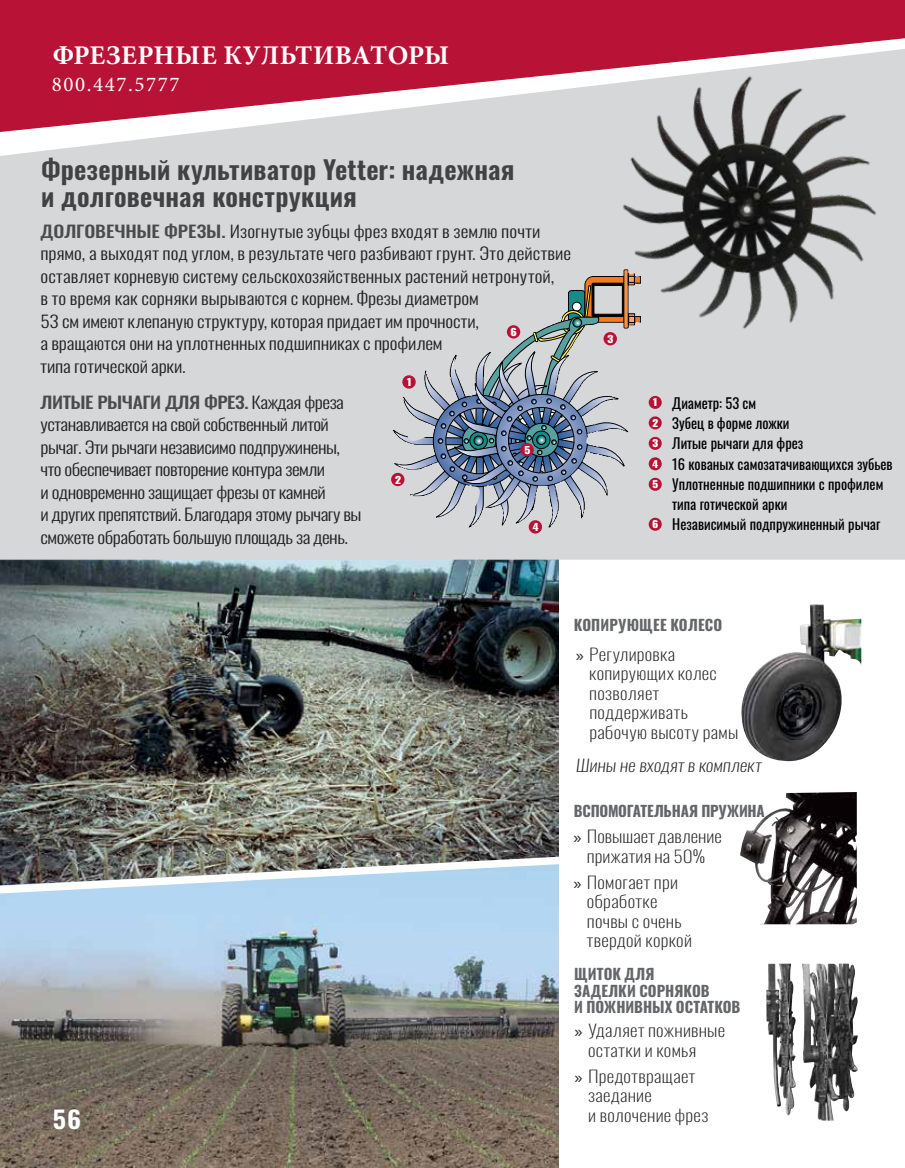
<style>
.page{position:relative;width:905px;height:1168px;background:#fff}
.page>*{position:absolute;margin:0;border:0;box-sizing:border-box;transform-origin:0 0}
.t1{font:700 27px "Minion Pro";letter-spacing:.01em;color:#fff}
.t2{font:600 25.5px/27px "Oswald";letter-spacing:.005em;color:#424244;scale:1.05 1}
.t3{font:600 24px "Oswald";color:#fff;scale:1.1 1}
.t4{font:21px "Minion Pro";letter-spacing:.075em;color:#fff}
.t5{font:300 16.5px/22.5px "Oswald";letter-spacing:-.01em;color:#222223;scale:1.18 1}
.t6{font:200 16.5px/19.5px "Oswald";letter-spacing:.015em;color:#222223;scale:1.18 1}
.t7{font:italic 200 16.5px "Oswald";letter-spacing:.005em;color:#222223;scale:1.18 1}
.t8{font:700 15px/16.5px "Oswald";color:#656669}
.t9{font:14.4px/20.2px "Oswald";color:#000}
.t10{font:800 9.9px "Oswald";color:#fff;scale:1.18 1}
.t11{font:800 9.6px/20.4px "Oswald";color:#fff;text-align:justify;scale:1.18 1}
.s1{font-weight:500;color:#4b4b4d}
.s2{font-family:"Myriad Pro";font-weight:400}
</style>
<div class="page">
<img style="left:0;top:898px;width:558px;height:270px">
<img style="left:0;top:560px;width:558px;height:292px">
<div style="left:0;top:158px;width:904px;height:402px;background:#d5d7d8"></div>
<div style="left:648px;top:396px;width:13px;height:13px;background:#b81237;border-radius:50%"></div>
<div style="left:648px;top:416px;width:13px;height:13px;background:#b81237;border-radius:50%"></div>
<div style="left:648px;top:437px;width:13px;height:13px;background:#b81237;border-radius:50%"></div>
<div style="left:648px;top:457px;width:13px;height:13px;background:#b81237;border-radius:50%"></div>
<div style="left:648px;top:478px;width:13px;height:13px;background:#b81237;border-radius:50%"></div>
<div style="left:648px;top:518px;width:13px;height:13px;background:#b81237;border-radius:50%"></div>
<div style="left:528px;top:520px;width:14px;height:13px;background:#b81237;border-radius:50%"></div>
<svg style="left:393px;top:269px;width:231px;height:254px"></svg>
<div style="left:402px;top:375px;width:13px;height:14px;background:#b81237;border-radius:50%"></div>
<div style="left:391px;top:473px;width:13px;height:13px;background:#b81237;border-radius:50%"></div>
<div style="left:520px;top:443px;width:13px;height:13px;background:#b81237;border-radius:50%"></div>
<div style="left:507px;top:325px;width:13px;height:14px;background:#b81237;border-radius:50%"></div>
<img style="left:741px;top:604px;width:120px;height:158px">
<img style="left:766px;top:963px;width:92px;height:158px">
<img style="left:740px;top:792px;width:116px;height:132px">
<svg style="left:0;top:852px;width:559px;height:46px"></svg>
<div style="left:34px;top:1089px;width:66px;height:60px;background:#6b625d;opacity:.68"></div>
<svg style="left:0;top:133px;width:904px;height:25px;fill:#d5d7d8"></svg>
<svg style="left:0;top:0;width:904px;height:133px;fill:#b81237"></svg>
<img style="left:604px;top:55px;width:289px;height:298px">
<h1 class="t1" style="left:53px;top:36px;width:398px">ФРЕЗЕРНЫЕ КУЛЬТИВАТОРЫ</h1>
<p class="t4" style="left:52px;top:70px;width:129px">800.447.5777</p>
<h2 class="t2" style="left:41px;top:157px;width:452px">Фрезерный культиватор Yetter: надежная и долговечная конструкция</h2>
<p class="t5" style="left:40px;top:218px;width:451px"><span class="s1">ДОЛГОВЕЧНЫЕ ФРЕЗЫ.</span> Изогнутые зубцы фрез входят в землю почти прямо, а выходят под углом, в результате чего разбивают грунт. Это действие оставляет корневую систему сельскохозяйственных растений нетронутой,<br>в то время как сорняки вырываются с корнем. Фрезы диаметром<br>53 см имеют клепаную структуру, которая придает им прочности,<br>а вращаются они на уплотненных подшипниках с профилем<br>типа готической арки.</p>
<p class="t5" style="left:40px;top:389px;width:273px"><span class="s1">ЛИТЫЕ РЫЧАГИ ДЛЯ ФРЕЗ.</span> Каждая фреза устанавливается на свой собственный литой рычаг. Эти рычаги независимо подпружинены, что обеспечивает повторение контура земли<br>и одновременно защищает фрезы от камней<br>и других препятствий. Благодаря этому рычагу вы сможете обработать большую площадь за день.</p>
<p class="t10" style="left:510px;top:325px;width:7px">6</p>
<p class="t10" style="left:607px;top:332px;width:7px">3</p>
<p class="t10" style="left:406px;top:375px;width:7px">1</p>
<p class="t11" style="left:652px;top:393px;width:7px">1<br>2<br>3<br>4<br>5</p>
<p class="t10" style="left:524px;top:443px;width:7px">5</p>
<p class="t10" style="left:395px;top:472px;width:7px">2</p>
<p class="t10" style="left:532px;top:520px;width:7px">4</p>
<p class="t11" style="left:652px;top:514px;width:7px">6</p>
<p class="t9" style="left:672px;top:391px;width:222px">Диаметр: 53 см<br>Зубец в форме ложки<br>Литые рычаги для фрез<br>16 кованых самозатачивающихся зубьев<br>Уплотненные подшипники с профилем типа готической арки<br>Независимый подпружиненный рычаг</p>
<p class="t8" style="left:573px;top:617px;width:150px">КОПИРУЮЩЕЕ КОЛЕСО</p>
<p class="t6" style="left:589px;top:642px;width:128px;text-indent:-13px"><span class="s2">»</span> Регулировка копирующих колес позволяет поддерживать рабочую высоту рамы</p>
<p class="t7" style="left:576px;top:753px;width:159px">Шины не входят в комплект</p>
<p class="t8" style="left:573px;top:803px;width:192px">ВСПОМОГАТЕЛЬНАЯ ПРУЖИНА</p>
<p class="t6" style="left:573px;top:825px;width:127px;text-align:center"><span class="s2">»</span> Повышает давление прижатия на 50%</p>
<p class="t6" style="left:587px;top:870px;width:90px;text-indent:-13px"><span class="s2">»</span> Помогает при обработке почвы с очень твердой коркой</p>
<h3 class="t3" style="left:53px;top:1106px;width:27px">56</h3>
<p class="t8" style="left:574px;top:967px;width:168px">ЩИТОК ДЛЯ<br>ЗАДЕЛКИ СОРНЯКОВ<br>И ПОЖНИВНЫХ ОСТАТКОВ</p>
<p class="t6" style="left:588px;top:1018px;width:118px;text-indent:-13px"><span class="s2">»</span> Удаляет пожнивные остатки и комья</p>
<p class="t6" style="left:588px;top:1064px;width:103px;text-indent:-13px"><span class="s2">»</span> Предотвращает заедание<br>и волочение фрез</p>
</div>
